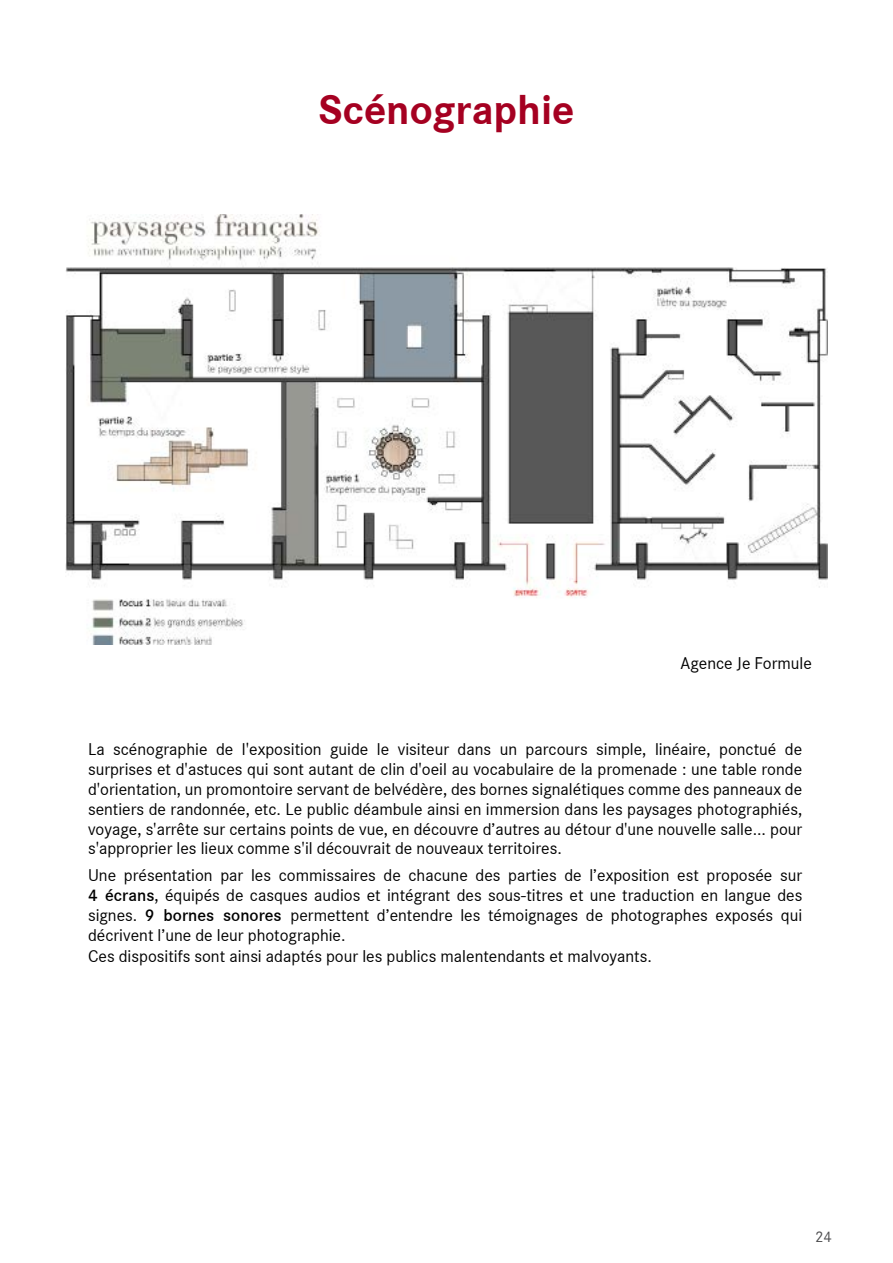
<style>
.page{position:relative;width:893px;height:1263px;background:#fff}
.page>*{position:absolute;margin:0;border:0;box-sizing:border-box;transform-origin:0 0}
.t1{font:700 40.5px "Corporate SBQ";color:#a50021}
.t2{font:16.5px/19.8px "Corporate SBQ";color:#000;text-align:justify}
.t3{font:15px "Corporate SBQ";color:#4d4d4f}
.s1{font-weight:500}
</style>
<div class="page">
<img style="left:65px;top:215px;width:763px;height:430px">
<h1 class="t1" style="left:319px;top:85px;width:257px">Scénographie</h1>
<p class="t2" style="left:680px;top:653px;width:133px">Agence Je Formule</p>
<p class="t2" style="left:88px;top:740px;width:716px">La scénographie de l'exposition guide le visiteur dans un parcours simple, linéaire, ponctué de surprises et d'astuces qui sont autant de clin d'oeil au vocabulaire de la promenade : une table ronde d'orientation, un promontoire servant de belvédère, des bornes signalétiques comme des panneaux de sentiers de randonnée, etc. Le public déambule ainsi en immersion dans les paysages photographiés, voyage, s'arrête sur certains points de vue, en découvre d’autres au détour d'une nouvelle salle... pour s'approprier les lieux comme s'il découvrait de nouveaux territoires.</p>
<p class="t2" style="left:88px;top:866px;width:716px">Une présentation par les commissaires de chacune des parties de l’exposition est proposée sur <span class="s1">4 écrans</span>, équipés de casques audios et intégrant des sous-titres et une traduction en langue des signes. <span class="s1">9 bornes sonores</span> permettent d’entendre les témoignages de photographes exposés qui décrivent l’une de leur photographie.</p>
<p class="t2" style="left:88px;top:947px;width:565px">Ces dispositifs sont ainsi adaptés pour les publics malentendants et malvoyants.</p>
<p class="t3" style="left:815px;top:1227px;width:19px">24</p>
</div>
